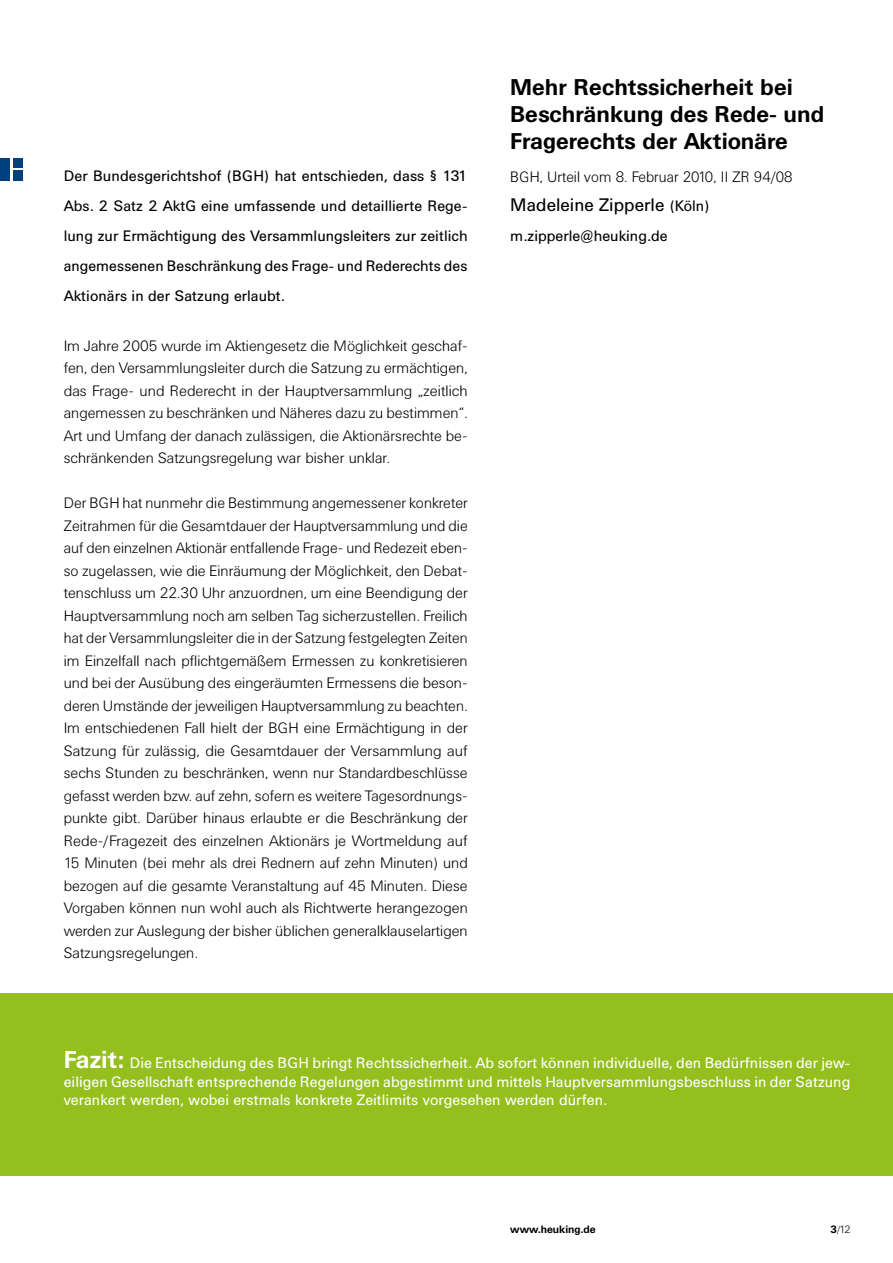
<style>
.page{position:relative;width:893px;height:1263px;background:#fff}
.page>*{position:absolute;margin:0;border:0;box-sizing:border-box;transform-origin:0 0}
.t1{font:700 22.5px/27px "Univers BQ";color:#000}
.t2{font:18px "Univers BQ";color:#000}
.t3{font:300 15px/22.5px "Univers BQ";color:#000;text-align:justify}
.t4{font:15px/18.8px "Univers BQ";color:#fff;text-align:justify}
.t5{font:15px/30px "Univers BQ";color:#000;text-align:justify}
.t6{font:700 10.5px "Univers BQ";color:#000}
.t7{font:300 10.5px "Univers BQ";color:#000}
.s1{font-size:15px}
.s2{font-weight:700;font-size:24px}
.s3{font-weight:700}
</style>
<div class="page">
<div style="left:0;top:158px;width:10px;height:23px;background:#00407f"></div>
<div style="left:13px;top:158px;width:10px;height:10px;background:#00407f"></div>
<div style="left:13px;top:171px;width:10px;height:10px;background:#00407f"></div>
<div style="left:0;top:993px;width:893px;height:182px;background:#94bf1c"></div>
<p class="t5" style="left:64px;top:161px;width:405px">Der Bundesgerichtshof (BGH) hat entschieden, dass § 131<br>Abs. 2 Satz 2 AktG eine umfassende und detaillierte Rege&shy;lung zur Ermächtigung des Versammlungsleiters zur zeitlich angemessenen Beschränkung des Frage- und Rederechts des Aktionärs in der Satzung erlaubt.</p>
<p class="t3" style="left:64px;top:335px;width:405px">Im Jahre 2005 wurde im Aktiengesetz die Möglichkeit geschaf&shy;fen, den Versammlungsleiter durch die Satzung zu ermächtigen, das Frage- und Rederecht in der Hauptversammlung „zeitlich angemessen zu beschränken und Näheres dazu zu bestimmen“.<br>Art und Umfang der danach zulässigen, die Aktionärsrechte be&shy;schränkenden Satzungsregelung war bisher unklar.</p>
<p class="t3" style="left:64px;top:492px;width:405px">Der BGH hat nunmehr die Bestimmung angemessener konkreter Zeitrahmen für die Gesamtdauer der Hauptversammlung und die auf den einzelnen Aktionär entfallende Frage- und Redezeit eben&shy;so zugelassen, wie die Einräumung der Möglichkeit, den Debat&shy;tenschluss um 22.30 Uhr anzuordnen, um eine Beendigung der Hauptversammlung noch am selben Tag sicherzustellen. Freilich hat der Versammlungsleiter die in der Satzung festgelegten Zeiten im Einzelfall nach pflichtgemäßem Ermessen zu konkretisieren und bei der Ausübung des eingeräumten Ermessens die beson&shy;deren Umstände der jeweiligen Hauptversammlung zu beachten.<br>Im entschiedenen Fall hielt der BGH eine Ermächtigung in der Satzung für zulässig, die Gesamtdauer der Versammlung auf sechs Stunden zu beschränken, wenn nur Standardbeschlüsse gefasst werden bzw. auf zehn, sofern es weitere Tagesordnungs&shy;punkte gibt. Darüber hinaus erlaubte er die Beschränkung der Rede-/Fragezeit des einzelnen Aktionärs je Wortmeldung auf 15 Minuten (bei mehr als drei Rednern auf zehn Minuten) und bezogen auf die gesamte Veranstaltung auf 45 Minuten. Diese Vorgaben können nun wohl auch als Richtwerte herangezogen werden zur Auslegung der bisher üblichen generalklauselartigen Satzungsregelungen.</p>
<h1 class="t1" style="left:510px;top:74px;width:316px">Mehr Rechtssicherheit bei<br>Beschränkung des Rede- und<br>Fragerechts der Aktionäre</h1>
<p class="t3" style="left:510px;top:166px;width:284px">BGH, Urteil vom 8. Februar 2010, II ZR 94/08</p>
<p class="t2" style="left:510px;top:195px;width:201px">Madeleine Zipperle <span class="s1">(Köln)</span></p>
<p class="t5" style="left:510px;top:221px;width:159px">m.zipperle@heuking.de</p>
<p class="t4" style="left:64px;top:1053px;width:788px"><span class="s2">Fazit:</span> Die Entscheidung des BGH bringt Rechtssicherheit. Ab sofort können individuelle, den Bedürfnissen der jew&shy;eiligen Gesellschaft entsprechende Regelungen abgestimmt und mittels Hauptversammlungsbeschluss in der Satzung verankert werden, wobei erstmals konkrete Zeitlimits vorgesehen werden dürfen.</p>
<p class="t6" style="left:510px;top:1223px;width:87px">www.heuking.de</p>
<p class="t7" style="left:831px;top:1224px;width:21px"><span class="s3">3</span>/12</p>
</div>
